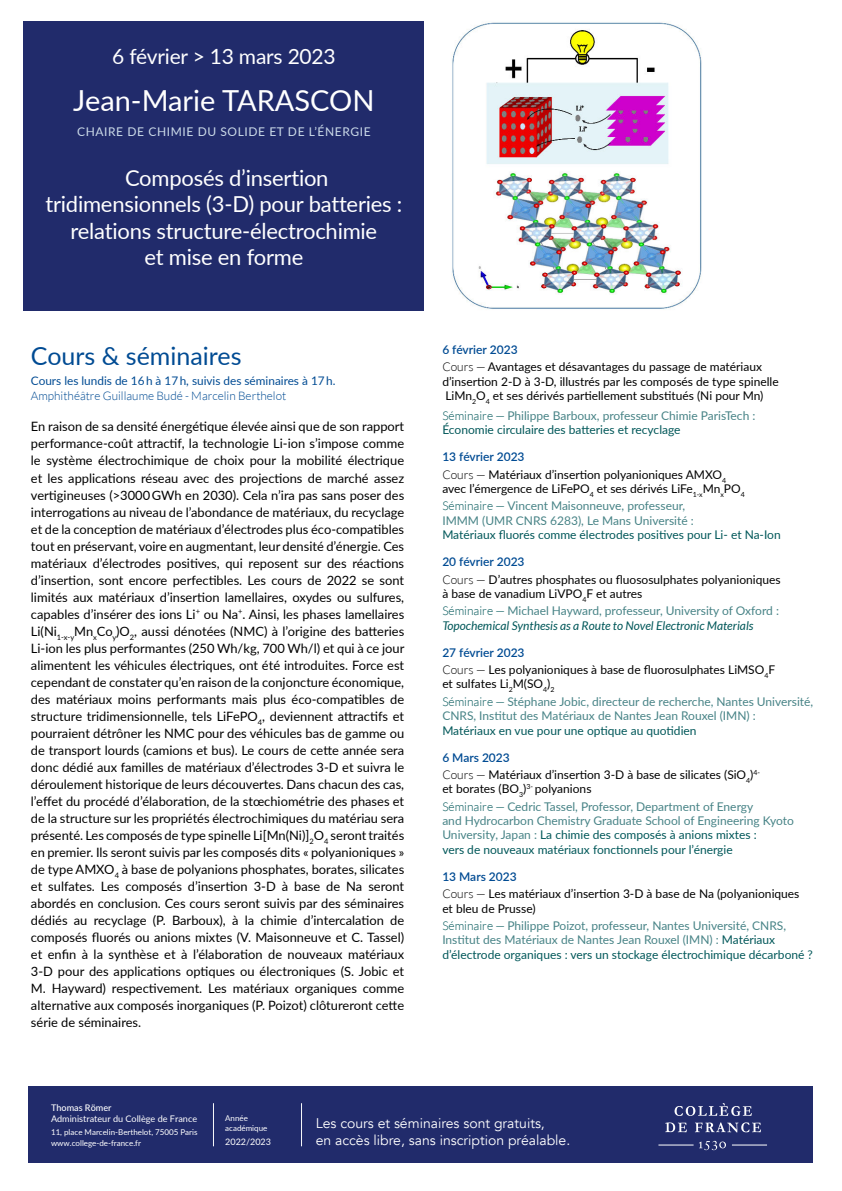
<style>
.page{position:relative;width:842px;height:1191px;background:#fff}
.page>*{position:absolute;margin:0;border:0;box-sizing:border-box;transform-origin:0 0}
.t1{font:29px "Lato";color:#fff}
.t2{font:25px "Lato";color:#004b93}
.t3{font:22px/26.4px "Lato";letter-spacing:-.01em;color:#fff;text-align:center}
.t4{font:21px "Lato";letter-spacing:-.01em;color:#fff}
.t5{font:14px/16.8px "Avenir";color:#fff}
.t6{font:12.9px/17px "Lato";color:#000;text-align:justify}
.t7{font:12px/17.2px "Lato";color:#000}
.t8{font:12px/17.2px "Lato";color:#478386}
.t9{font:12px/14.4px "Lato";color:#005759}
.t10{font:italic 12px "Lato";color:#005759}
.t11{font:12px "Lato";letter-spacing:.05em;color:#ccdbe9}
.t12{font:11.8px "Lato";color:#004b93}
.t13{font:300 11.8px "Lato";color:#004b93}
.t14{font:9.1px "Lato";color:#fff}
.t15{font:500 9.1px "Lato";color:#fff}
.t16{font:9px "Lato";color:#fff}
.t17{font:8px/11px "Lato";color:#fff}
.s1{font-weight:600;color:#004b93}
.s2{font-weight:300}
.s3{font-weight:300;color:#005759}
.s4{color:#005759}
.s5{color:#478386}
.s6{color:#000}
</style>
<div class="page">
<div style="left:28px;top:1086px;width:785px;height:76px;background:#212b6b"></div>
<hr style="left:213px;top:1103px;width:1px;height:43px;background:#fff">
<svg style="left:699px;top:1140px;width:27px;height:10px"></svg>
<svg style="left:674px;top:1103px;width:78px;height:13px"></svg>
<hr style="left:732px;top:1144px;width:35px;height:1px;background:#fff">
<hr style="left:658px;top:1144px;width:35px;height:1px;background:#fff">
<svg style="left:665px;top:1122px;width:96px;height:10px"></svg>
<hr style="left:301px;top:1103px;width:1px;height:43px;background:#fff">
<img style="left:452px;top:22px;width:250px;height:287px">
<div style="left:24px;top:21px;width:400px;height:289px;background:#212b6b"></div>
<h3 class="t4" style="left:112px;top:41px;width:225px">6 février &gt; 13 mars 2023</h3>
<h1 class="t1" style="left:73px;top:80px;width:303px">Jean-Marie TARASCON</h1>
<p class="t11" style="left:77px;top:123px;width:295px">CHAIRE DE CHIMIE DU SOLIDE ET DE L’ÉNERGIE</p>
<h3 class="t3" style="left:45px;top:164px;width:358px">Composés d’insertion tridimensionnels (3-D) pour batteries : relations structure-électrochimie<br>et mise en forme</h3>
<h2 class="t2" style="left:31px;top:346px;width:212px">Cours &amp; séminaires</h2>
<p class="t12" style="left:31px;top:372px;width:306px">Cours les lundis de 16 h à 17 h, suivis des séminaires à 17 h.</p>
<p class="t13" style="left:31px;top:392px;width:257px">Amphithéâtre Guillaume Budé - Marcelin Berthelot</p>
<p class="t6" style="left:31px;top:418px;width:375px">En raison de sa densité énergétique élevée ainsi que de son rapport performance-coût attractif, la technologie Li-ion s’impose comme le système électrochimique de choix pour la mobilité électrique et les applications réseau avec des projections de marché assez vertigineuses (&gt;3000 GWh en 2030). Cela n’ira pas sans poser des interrogations au niveau de l’abondance de matériaux, du recyclage et de la conception de matériaux d’électrodes plus éco-compatibles tout en préservant, voire en augmentant, leur densité d’énergie. Ces matériaux d’électrodes positives, qui reposent sur des réactions d’insertion, sont encore perfectibles. Les cours de 2022 se sont limités aux matériaux d’insertion lamellaires, oxydes ou sulfures, capables d’insérer des ions Li<sup>+</sup> ou Na<sup>+</sup>. Ainsi, les phases lamellaires Li(Ni<sub>1-x-y</sub>Mn<sub>x</sub>Co<sub>y</sub>)O<sub>2</sub>, aussi dénotées (NMC) à l’origine des batteries Li-ion les plus performantes (250 Wh/kg, 700 Wh/l) et qui à ce jour alimentent les véhicules électriques, ont été introduites. Force est cependant de constater qu’en raison de la conjoncture économique, des matériaux moins performants mais plus éco-compatibles de structure tridimensionnelle, tels LiFePO<sub>4</sub>, deviennent attractifs et pourraient détrôner les NMC pour des véhicules bas de gamme ou de transport lourds (camions et bus). Le cours de cette année sera donc dédié aux familles de matériaux d’électrodes 3-D et suivra le déroulement historique de leurs découvertes. Dans chacun des cas, l’effet du procédé d’élaboration, de la stœchiométrie des phases et de la structure sur les propriétés électrochimiques du matériau sera présenté. Les composés de type spinelle Li[Mn(Ni)]<sub>2</sub>O<sub>4</sub> seront traités en premier. Ils seront suivis par les composés dits « polyanioniques » de type AMXO<sub>4</sub> à base de polyanions phosphates, borates, silicates et sulfates. Les composés d’insertion 3-D à base de Na seront abordés en conclusion. Ces cours seront suivis par des séminaires dédiés au recyclage (P. Barboux), à la chimie d’intercalation de composés fluorés ou anions mixtes (V. Maisonneuve et C. Tassel) et enfin à la synthèse et à l’élaboration de nouveaux matériaux 3-D pour des applications optiques ou électroniques (S. Jobic et M. Hayward) respectivement. Les matériaux organiques comme alternative aux composés inorganiques (P. Poizot) clôtureront cette série de séminaires.</p>
<p class="t7" style="left:442px;top:341px;width:321px"><span class="s1">6 février 2023<br></span><span class="s2">Cours —</span> Avantages et désavantages du passage de matériaux</p>
<p class="t7" style="left:442px;top:374px;width:338px;line-height:14.4px">d’insertion 2-D à 3-D, illustrés par les composés de type spinelle<br>LiMn<sub>2</sub>O<sub>4</sub> et ses dérivés partiellement substitués (Ni pour Mn)</p>
<p class="t8" style="left:442px;top:408px;width:315px;line-height:14.4px"><span class="s3">Séminaire —</span> Philippe Barboux, professeur Chimie ParisTech :<br><span class="s4">Économie circulaire des batteries et recyclage</span></p>
<p class="t7" style="left:442px;top:448px;width:285px"><span class="s1">13 février 2023<br></span><span class="s2">Cours —</span> Matériaux d’insertion polyanioniques AMXO<sub>4</sub></p>
<p class="t7" style="left:442px;top:479px;width:304px">avec l’émergence de LiFePO<sub>4</sub> et ses dérivés LiFe<sub>1-x</sub>Mn<sub>x</sub>PO<sub>4<br></sub><span class="s3">Séminaire —</span> <span class="s5">Vincent Maisonneuve, professeur,</span></p>
<p class="t8" style="left:442px;top:511px;width:253px">IMMM (UMR CNRS 6283), Le Mans Université :</p>
<p class="t9" style="left:442px;top:527px;width:340px">Matériaux fluorés comme électrodes positives pour Li- et Na-Ion</p>
<p class="t7" style="left:442px;top:553px;width:340px"><span class="s1">20 février 2023<br></span><span class="s2">Cours —</span> D’autres phosphates ou fluososulphates polyanioniques</p>
<p class="t8" style="left:442px;top:584px;width:338px"><span class="s6">à base de vanadium LiVPO</span><sub>4</sub><span class="s6">F et autres<br></span><span class="s3">Séminaire —</span> Michael Hayward, professeur, University of Oxford :</p>
<p class="t10" style="left:442px;top:621px;width:313px">Topochemical Synthesis as a Route to Novel Electronic Materials</p>
<p class="t7" style="left:442px;top:643px;width:334px"><span class="s1">27 février 2023<br></span><span class="s2">Cours —</span> Les polyanioniques à base de fluorosulphates LiMSO<sub>4</sub>F</p>
<p class="t8" style="left:442px;top:675px;width:372px"><span class="s6">et sulfates Li</span><sub>2</sub><span class="s6">M(SO</span><sub>4</sub><span class="s6">)</span><sub>2<br></sub><span class="s3">Séminaire —</span> Stéphane Jobic, directeur de recherche, Nantes Université,</p>
<p class="t8" style="left:442px;top:706px;width:315px">CNRS, Institut des Matériaux de Nantes Jean Rouxel (IMN) :</p>
<p class="t9" style="left:442px;top:722px;width:256px">Matériaux en vue pour une optique au quotidien</p>
<p class="t7" style="left:442px;top:748px;width:319px"><span class="s1">6 Mars 2023<br></span><span class="s2">Cours —</span> Matériaux d’insertion 3-D à base de silicates (SiO<sub>4</sub>)<sup>4-</sup></p>
<p class="t8" style="left:442px;top:780px;width:312px"><span class="s6">et borates (BO</span><sub>3</sub><span class="s6">)</span><sup>3-</sup> <span class="s6">polyanions<br></span><span class="s3">Séminaire —</span> Cedric Tassel, Professor, Department of Energy</p>
<p class="t9" style="left:442px;top:813px;width:353px"><span class="s5">and Hydrocarbon Chemistry Graduate School of Engineering Kyoto<br>University, Japan :</span> La chimie des composés à anions mixtes :<br>vers de nouveaux matériaux fonctionnels pour l’énergie</p>
<p class="t7" style="left:442px;top:867px;width:359px"><span class="s1">13 Mars 2023<br></span><span class="s2">Cours —</span> Les matériaux d’insertion 3-D à base de Na (polyanioniques</p>
<p class="t8" style="left:442px;top:899px;width:345px"><span class="s6">et bleu de Prusse)<br></span><span class="s3">Séminaire —</span> Philippe Poizot, professeur, Nantes Université, CNRS,</p>
<p class="t9" style="left:442px;top:932px;width:372px"><span class="s5">Institut des Matériaux de Nantes Jean Rouxel (IMN) :</span> Matériaux d’électrode organiques : vers un stockage électrochimique décarboné ?</p>
<p class="t15" style="left:51px;top:1102px;width:62px">Thomas Römer</p>
<p class="t14" style="left:51px;top:1115px;width:148px">Administrateur du Collège de France</p>
<p class="t17" style="left:51px;top:1126px;width:148px">11, place Marcelin-Berthelot, 75005 Paris www.college-de-france.fr</p>
<p class="t17" style="left:225px;top:1112px;width:44px">Année académique</p>
<p class="t16" style="left:225px;top:1135px;width:47px">2022/2023</p>
<p class="t5" style="left:316px;top:1116px;width:256px">Les cours et séminaires sont gratuits,<br>en accès libre, sans inscription préalable.</p>
</div>
